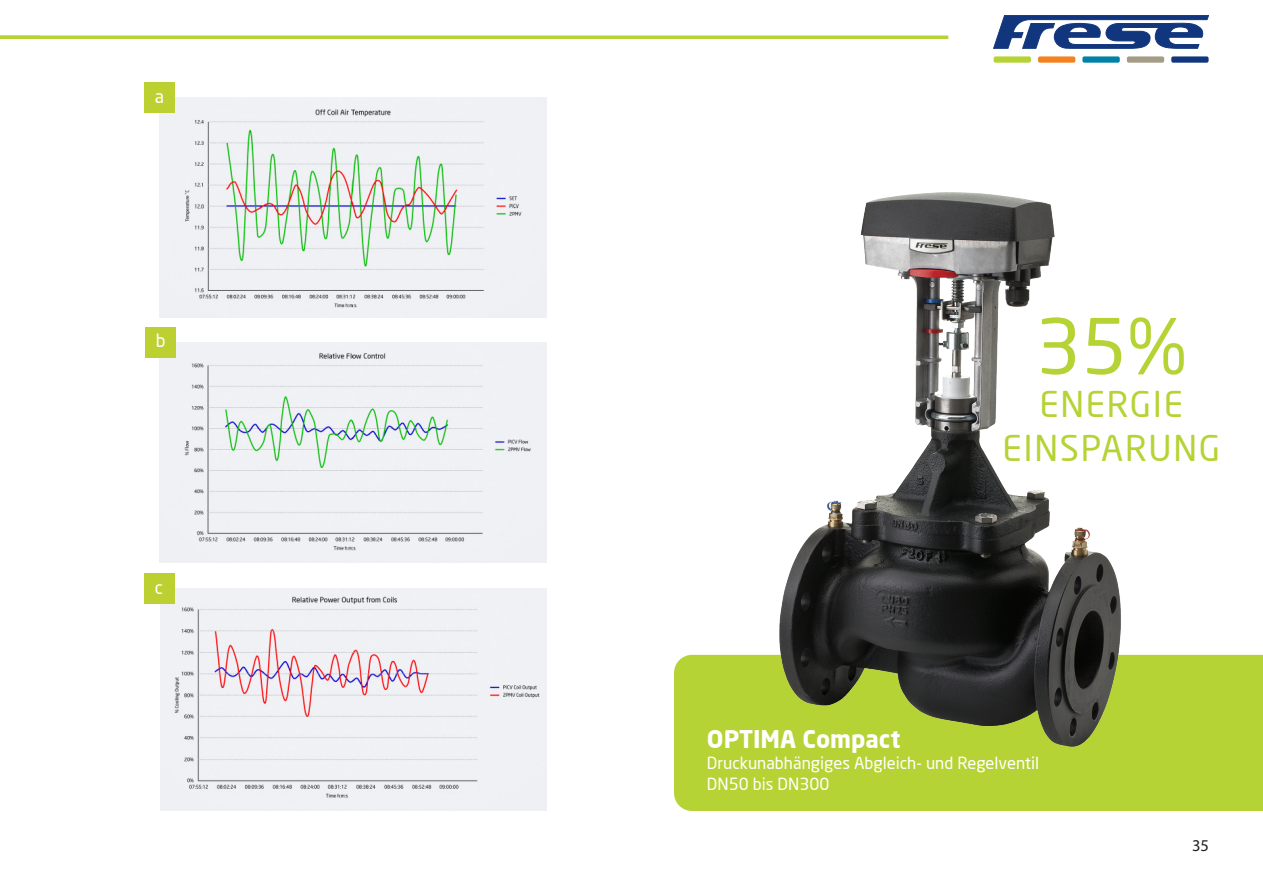
<style>
.page{position:relative;width:1263px;height:893px;background:#fff}
.page>*{position:absolute;margin:0;border:0;box-sizing:border-box;transform-origin:0 0}
.t1{font:75.6px "Neo Sans";color:#b5d334}
.t2{font:34.95px "Neo Sans";letter-spacing:.05em;color:#b5d334}
.Overskrift{font:700 24px "Neo Sans";color:#fff}
.t3{font:18px "Neo Sans";color:#fff}
.Overskrift-2{font:16.5px/21px "Neo Sans";color:#fff}
.t4{font:16.5px "Myriad Pro";color:#231f20}
</style>
<div class="page">
<hr style="left:0;top:36px;width:948px;height:3px;background:#b5d334">
<div style="left:994px;top:56px;width:37px;height:7px;background:#b5d334;border-radius:2px"></div>
<div style="left:1038px;top:56px;width:37px;height:7px;background:#f58220;border-radius:2px"></div>
<div style="left:1082px;top:56px;width:38px;height:7px;background:#0081a7;border-radius:2px"></div>
<div style="left:1127px;top:56px;width:37px;height:7px;background:#a49c87;border-radius:2px"></div>
<div style="left:1171px;top:56px;width:37px;height:7px;background:#11367e;border-radius:2px"></div>
<svg style="left:993px;top:15px;width:216px;height:34px"></svg>
<img style="left:160px;top:97px;width:387px;height:221px">
<img style="left:160px;top:342px;width:387px;height:221px">
<img style="left:160px;top:589px;width:387px;height:222px">
<div style="left:144px;top:82px;width:31px;height:31px;background:#bdd031"></div>
<div style="left:145px;top:327px;width:31px;height:31px;background:#bdd031"></div>
<div style="left:144px;top:573px;width:31px;height:31px;background:#bdd031"></div>
<div style="left:674px;top:655px;width:589px;height:156px;background:#b5d334"></div>
<img style="left:747px;top:192px;width:385px;height:586px">
<div style="left:1012px;top:309px;width:180px;height:180px;background:#fff;border-radius:36px"></div>
<p class="t3" style="left:155px;top:85px;width:11px">a</p>
<p class="t3" style="left:156px;top:330px;width:11px">b</p>
<p class="t3" style="left:155px;top:576px;width:10px">c</p>
<p class="t1" style="left:1035px;top:300px;width:153px">35%</p>
<p class="t2" style="left:1039px;top:383px;width:145px">ENERGIE</p>
<p class="t2" style="left:1002px;top:426px;width:219px">EINSPARUNG</p>
<p class="Overskrift" style="left:707px;top:724px;width:195px">OPTIMA Compact</p>
<p class="Overskrift-2" style="left:707px;top:752px;width:334px">Druckunabhängiges Abgleich- und Regelventil<br>DN50 bis DN300</p>
<p class="t4" style="left:1192px;top:836px;width:18px">35</p>
</div>
